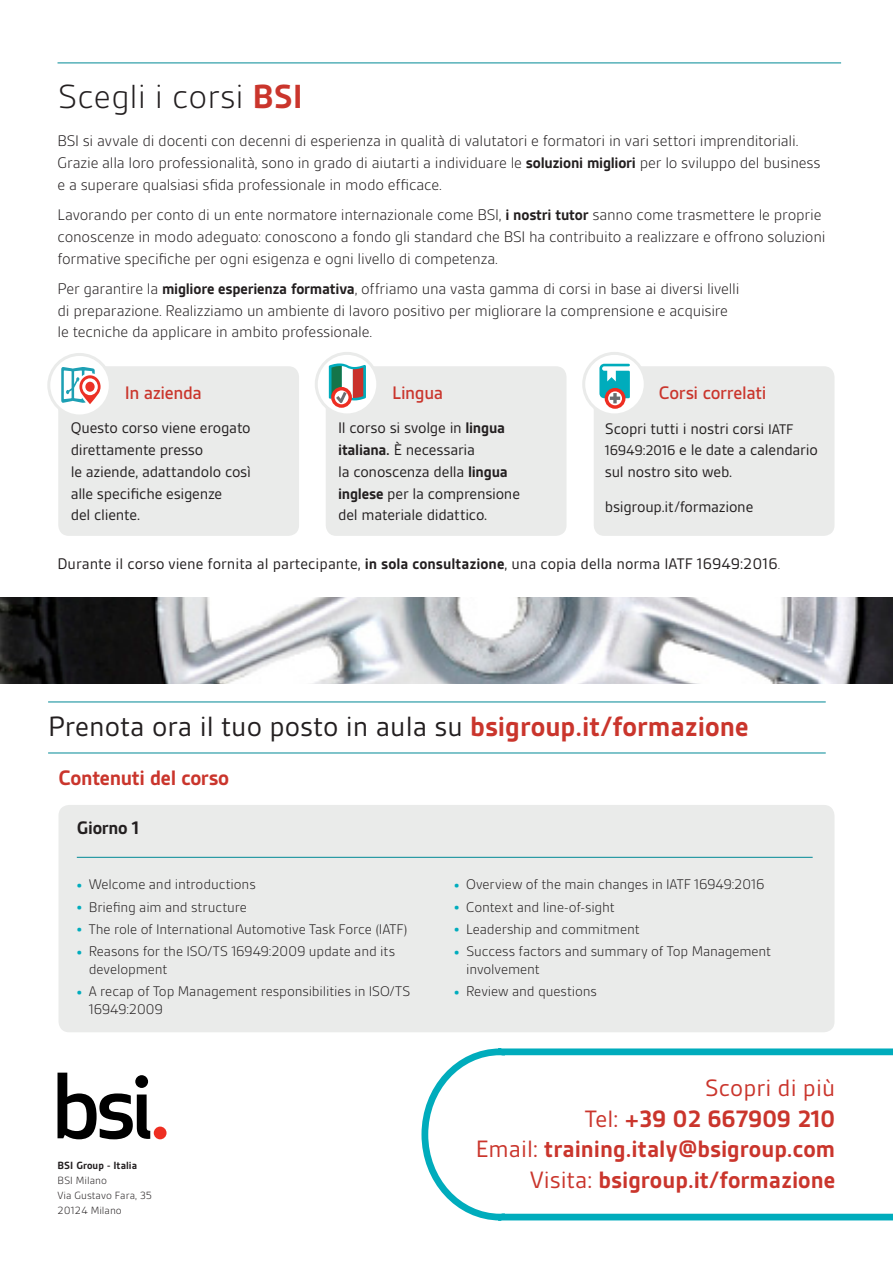
<style>
.page{position:relative;width:893px;height:1263px;background:#fff}
.page>*{position:absolute;margin:0;border:0;box-sizing:border-box;transform-origin:0 0}
.t1{font:300 36px "BSI Gesta";color:#231f20}
.t2{font:30px "BSI Gesta";color:#231f20}
.t3{font:700 25.5px "BSI Gesta";color:#ca352c}
.t4{font:25.5px "BSI Gesta";color:#ca352c}
.Body_Copy{font:700 22.5px "BSI Gesta";letter-spacing:-.015em;color:#ca352c}
.Body_Copy-2{font:500 19.5px "BSI Gesta";letter-spacing:-.015em;color:#ca352c}
.Body_Copy-3{font:700 19.5px "BSI Gesta";letter-spacing:-.015em;color:#231f20}
.Body_Copy-4{font:300 16.5px/21.8px "BSI Gesta";letter-spacing:-.015em;color:#231f20}
.Body_Copy-5{font:16.5px/21.8px "BSI Gesta";letter-spacing:-.01em;color:#231f20}
.t5{font:300 15px/18px "BSI Gesta";letter-spacing:-.01em;color:#231f20}
.t6{font:300 11.25px/15px "BSI Gesta";color:#231f20}
.t7{font:700 11.25px "BSI Gesta";color:#231f20}
.s1{font-weight:700;color:#ca352c}
.s2{font-weight:700}
.s3{font-size:15px}
.s4{font-weight:300;font-size:15px}
.s5{font-weight:700;font-size:16.5px;color:#00acbd}
.s6{font-weight:400}
</style>
<div class="page">
<hr style="left:48px;top:702px;width:778px;height:1px;background:#008996">
<hr style="left:58px;top:63px;width:783px;height:1px;background:#008996">
<hr style="left:48px;top:753px;width:778px;height:1px;background:#008996">
<div style="left:59px;top:805px;width:775px;height:227px;background:#eaebea;border-radius:11px"></div>
<svg style="left:58px;top:1072px;width:92px;height:67px"></svg>
<div style="left:154px;top:1126px;width:13px;height:13px;background:#ee2e22;border-radius:50%"></div>
<svg style="left:421px;top:1048px;width:472px;height:173px"></svg>
<div style="left:326px;top:366px;width:240px;height:170px;background:#eaebea;border-radius:11px"></div>
<svg style="left:316px;top:353px;width:62px;height:62px"></svg>
<div style="left:315px;top:352px;width:64px;height:64px;border:3px solid #eaebea;border-radius:50%"></div>
<svg style="left:332px;top:388px;width:19px;height:19px"></svg>
<div style="left:331px;top:387px;width:21px;height:21px;border:3px solid #ee2e22;border-radius:50%"></div>
<svg style="left:329px;top:363px;width:37px;height:40px"></svg>
<div style="left:594px;top:366px;width:240px;height:170px;background:#eaebea;border-radius:11px"></div>
<div style="left:584px;top:353px;width:61px;height:62px;background:#fff;border-radius:50%"></div>
<div style="left:582px;top:352px;width:65px;height:64px;border:3px solid #eaebea;border-radius:50%"></div>
<svg style="left:606px;top:389px;width:18px;height:19px"></svg>
<div style="left:605px;top:388px;width:20px;height:21px;border:3px solid #ee2e22;border-radius:50%"></div>
<svg style="left:599px;top:364px;width:31px;height:39px"></svg>
<div style="left:58px;top:366px;width:241px;height:170px;background:#eaebea;border-radius:11px"></div>
<div style="left:49px;top:354px;width:61px;height:62px;background:#fff;border-radius:50%"></div>
<div style="left:47px;top:353px;width:65px;height:64px;border:3px solid #eaebea;border-radius:50%"></div>
<svg style="left:61px;top:367px;width:40px;height:37px"></svg>
<hr style="left:77px;top:857px;width:736px;height:1px;background:#008996">
<img style="left:0;top:597px;width:893px;height:87px">
<p class="t1" style="left:58px;top:78px;width:247px">Scegli i corsi <span class="s1">BSI</span></p>
<p class="Body_Copy-4" style="left:58px;top:130px;width:765px">BSI si avvale di docenti con decenni di esperienza in qualità di valutatori e formatori in vari settori imprenditoriali.<br>Grazie alla loro professionalità, sono in grado di aiutarti a individuare le <span class="s2">soluzioni migliori</span> per lo sviluppo del business e a superare qualsiasi sfida professionale in modo efficace.</p>
<p class="Body_Copy-4" style="left:58px;top:204px;width:769px">Lavorando per conto di un ente normatore internazionale come BSI, <span class="s2">i nostri tutor</span> sanno come trasmettere le proprie conoscenze in modo adeguato: conoscono a fondo gli standard che BSI ha contribuito a realizzare e offrono soluzioni formative specifiche per ogni esigenza e ogni livello di competenza.</p>
<p class="Body_Copy-4" style="left:58px;top:278px;width:683px">Per garantire la <span class="s2">migliore esperienza formativa</span>, offriamo una vasta gamma di corsi in base ai diversi livelli di preparazione. Realizziamo un ambiente di lavoro positivo per migliorare la comprensione e acquisire le tecniche da applicare in ambito professionale.</p>
<p class="Body_Copy-2" style="left:125px;top:382px;width:79px">In azienda</p>
<p class="Body_Copy-5" style="left:71px;top:417px;width:182px">Questo corso viene erogato direttamente presso<br>le aziende, adattandolo così alle specifiche esigenze<br>del cliente.</p>
<p class="Body_Copy-2" style="left:392px;top:382px;width:53px">Lingua</p>
<p class="Body_Copy-5" style="left:338px;top:417px;width:183px">Il corso si svolge in <span class="s2">lingua italiana.</span> È necessaria<br>la conoscenza della <span class="s2">lingua inglese</span> per la comprensione del materiale didattico.</p>
<p class="Body_Copy-2" style="left:659px;top:383px;width:109px">Corsi correlati</p>
<p class="Body_Copy-5" style="left:605px;top:417px;width:214px">Scopri tutti i nostri corsi <span class="s3">IATF<br>16949:2016</span> e le date a calendario sul nostro sito web.</p>
<p class="Body_Copy-5" style="left:605px;top:495px;width:150px">bsigroup.it/formazione</p>
<p class="Body_Copy-5" style="left:58px;top:553px;width:724px">Durante il corso viene fornita al partecipante, <span class="s2">in sola consultazione</span>, una copia della norma IATF 16949:2016<span class="s4">.</span></p>
<p class="t2" style="left:48px;top:710px;width:702px">Prenota ora il tuo posto in aula su <span class="s1">bsigroup.it/formazione</span></p>
<p class="Body_Copy" style="left:59px;top:766px;width:172px">Contenuti del corso</p>
<p class="Body_Copy-3" style="left:77px;top:818px;width:64px">Giorno 1</p>
<p class="t5" style="left:76px;top:876px;width:181px"><span class="s5">•</span> Welcome and introductions</p>
<p class="t5" style="left:76px;top:898px;width:172px"><span class="s5">•</span> Briefing aim and structure</p>
<p class="t5" style="left:76px;top:920px;width:333px"><span class="s5">•</span> The role of International Automotive Task Force (IATF)</p>
<p class="t5" style="left:89px;top:942px;width:308px;text-indent:-13px"><span class="s5">•</span> Reasons for the ISO/TS 16949:2009 update and its development</p>
<p class="t5" style="left:89px;top:983px;width:323px;text-indent:-13px"><span class="s5">•</span> A recap of Top Management responsibilities in ISO/TS<br>16949:2009</p>
<p class="t7" style="left:58px;top:1160px;width:81px">BSI Group - Italia</p>
<p class="t6" style="left:58px;top:1173px;width:96px">BSI Milano<br>Via Gustavo Fara, 35</p>
<p class="t6" style="left:58px;top:1203px;width:66px">20124 Milano</p>
<p class="t5" style="left:453px;top:876px;width:313px"><span class="s5">•</span> Overview of the main changes in IATF 16949:2016</p>
<p class="t5" style="left:453px;top:898px;width:163px"><span class="s5">•</span> Context and line-of-sight</p>
<p class="t5" style="left:453px;top:920px;width:188px"><span class="s5">•</span> Leadership and commitment</p>
<p class="t5" style="left:466px;top:942px;width:307px;text-indent:-13px"><span class="s5">•</span> Success factors and summary of Top Management involvement</p>
<p class="t5" style="left:453px;top:983px;width:145px"><span class="s5">•</span> Review and questions</p>
<p class="t4" style="left:705px;top:1075px;width:132px">Scopri di più</p>
<p class="t3" style="left:585px;top:1105px;width:252px"><span class="s6">Tel:</span> +39 02 667909 210</p>
<p class="t3" style="left:476px;top:1136px;width:361px"><span class="s6">Email:</span> training.italy@bsigroup.com</p>
<p class="t3" style="left:530px;top:1166px;width:307px"><span class="s6">Visita:</span> bsigroup.it/formazione</p>
</div>
